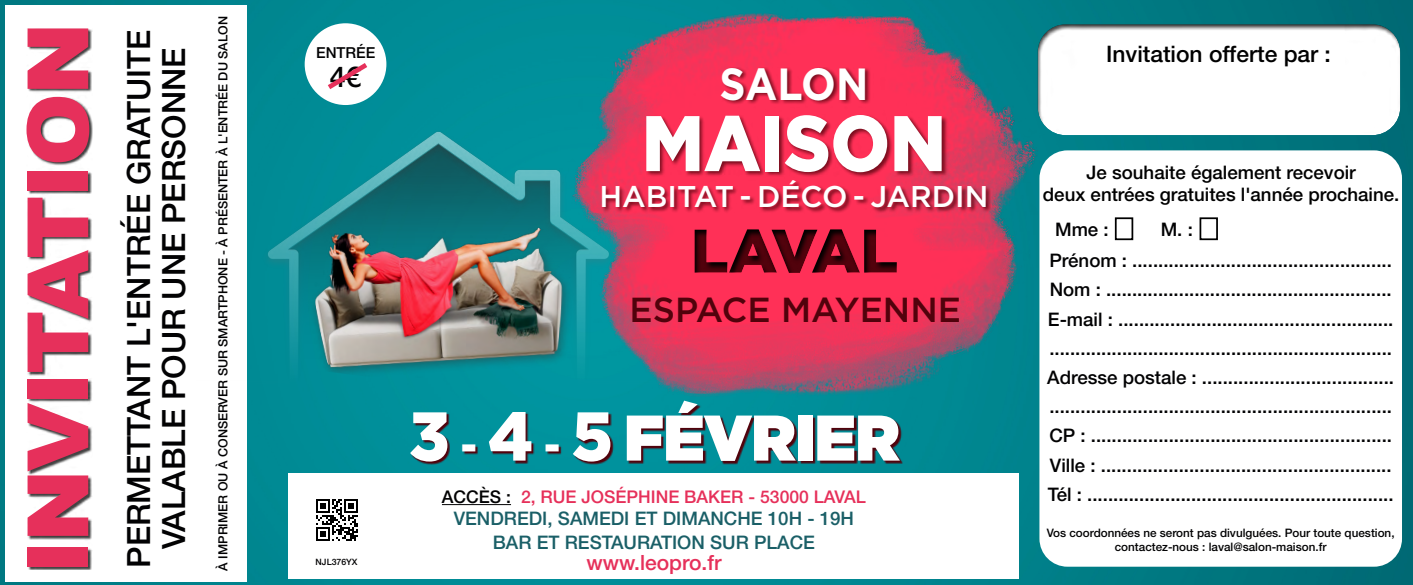
<style>
.page{position:relative;width:1413px;height:585px;background:#fff}
.page>*{position:absolute;margin:0;border:0;box-sizing:border-box;transform-origin:0 0}
.t1{font:900 84.7px "Arial";letter-spacing:-.03em;color:#e6305b;scale:1.04 1}
.t2{font:900 78.58px "Gotham";color:#fff;scale:.91 1}
.t3{font:900 64.4px "Gotham";color:#fff;scale:.95 1}
.t4{font:900 61.25px "Gotham";letter-spacing:-.05em;color:#51020c}
.t5{font:700 44.98px "Gotham";letter-spacing:-.01em;color:#fff;scale:.91 1}
.t6{font:500 34.65px "Gotham";color:#51020c}
.t7{font:500 32.02px "Helvetica Neue LT Std";color:#020203}
.t8{font:500 29.93px "Gotham";color:#fff}
.t9{font:500 28.7px "Helvetica Neue LT Std";color:#020203}
.t10{font:500 22.75px "Helvetica Neue LT Std";color:#000}
.t11{font:500 21px "Helvetica Neue LT Std";color:#e6305a}
.t12{font:500 18.72px "Helvetica Neue LT Std";color:#020203}
.t13{font:500 18.72px "Helvetica Neue LT Std";color:#000}
.t14{font:500 18.72px "Helvetica Neue LT Std";color:#1a5f67}
.t15{font:500 17.5px "Helvetica Neue LT Std";color:#e6305a}
.t16{font:500 15.22px "Helvetica Neue LT Std";color:#020203}
.t17{font:500 12.6px "Helvetica Neue LT Std";color:#020203}
.t18{font:500 11.72px/14px "Helvetica Neue LT Std";color:#020203;text-align:center}
.t19{font:500 8.75px "Helvetica Neue LT Std";color:#020203}
.s1{font-size:68.95px}
.s2{font-size:41.82px}
.s3{color:#020203}
</style>
<div class="page">
<img style="left:0;top:0;width:1412px;height:584px">
<div style="left:6px;top:5px;width:241px;height:576px;background:#fff"></div>
<div style="left:26px;top:28px;width:66px;height:542px;background:#000;opacity:.75"></div>
<div style="left:288px;top:472px;width:731px;height:106px;background:#fff"></div>
<div style="left:305px;top:23px;width:81px;height:82px;background:#fff;border-radius:50%"></div>
<svg style="left:328px;top:63px;width:40px;height:26px"></svg>
<img style="left:247px;top:117px;width:315px;height:304px">
<img style="left:301px;top:211px;width:261px;height:172px">
<img style="left:562px;top:0;width:482px;height:411px">
<svg style="left:411px;top:401px;width:491px;height:63px;background:#21545f"></svg>
<hr style="left:442px;top:504px;width:69px;height:1px;background:#020203">
<div style="left:1039px;top:150px;width:362px;height:416px;background:#fff;border-radius:28px"></div>
<div style="left:1114px;top:217px;width:19px;height:23px;border:2px solid #000"></div>
<div style="left:1199px;top:217px;width:18px;height:23px;border:2px solid #000"></div>
<div style="left:1021px;top:11px;width:391px;height:126px;background:#000;opacity:.75"></div>
<svg style="left:587px;top:215px;width:415px;height:70px;background:#de3658"></svg>
<div style="left:601px;top:67px;width:390px;height:146px;background:#51020c;opacity:.75"></div>
<svg style="left:316px;top:499px;width:41px;height:42px"></svg>
<p class="t1" style="left:-4px;top:574px;width:532px;rotate:-90deg">INVITATION</p>
<p class="t7" style="left:120px;top:567px;width:540px;rotate:-90deg">PERMETTANT L'ENTRÉE GRATUITE</p>
<p class="t7" style="left:155px;top:549px;width:503px;rotate:-90deg">VALABLE POUR UNE PERSONNE</p>
<p class="t17" style="left:215px;top:570px;width:555px;rotate:-90deg">À IMPRIMER OU À CONSERVER SUR SMARTPHONE - À PRÉSENTER À L'ENTRÉE DU SALON</p>
<p class="t16" style="left:316px;top:43px;width:61px">ENTRÉE</p>
<p class="t9" style="left:330px;top:60px;width:33px">4€</p>
<p class="t19" style="left:315px;top:557px;width:43px">NJL376YX</p>
<p class="t5" style="left:719px;top:58px;width:165px">SALON</p>
<p class="t2" style="left:642px;top:98px;width:336px">MAISON</p>
<p class="t8" style="left:599px;top:177px;width:390px">HABITAT - DÉCO - JARDIN</p>
<h3 class="t4" style="left:690px;top:215px;width:209px">LAVAL</h3>
<p class="t6" style="left:629px;top:286px;width:333px">ESPACE MAYENNE</p>
<p class="t3" style="left:409px;top:400px;width:518px"><span class="s1">3</span> <span class="s2">-</span> <span class="s1">4</span> <span class="s2">-</span> <span class="s1">5</span> FÉVRIER</p>
<p class="t15" style="left:442px;top:486px;width:425px"><span class="s3">ACCÈS :</span> 2, RUE JOSÉPHINE BAKER - 53000 LAVAL</p>
<p class="t14" style="left:454px;top:507px;width:402px">VENDREDI, SAMEDI ET DIMANCHE 10H - 19H</p>
<p class="t14" style="left:493px;top:530px;width:324px">BAR ET RESTAURATION SUR PLACE</p>
<p class="t11" style="left:586px;top:550px;width:137px">www.leopro.fr</p>
<p class="t10" style="left:1106px;top:40px;width:226px">Invitation offerte par :</p>
<p class="t13" style="left:1086px;top:161px;width:271px">Je souhaite également recevoir</p>
<p class="t13" style="left:1042px;top:183px;width:358px">deux entrées gratuites l'année prochaine.</p>
<p class="t12" style="left:1055px;top:218px;width:55px">Mme :</p>
<p class="t12" style="left:1160px;top:218px;width:34px">M. :</p>
<p class="t12" style="left:1049px;top:249px;width:344px">Prénom : ..................................................</p>
<p class="t12" style="left:1049px;top:278px;width:343px">Nom : .......................................................</p>
<p class="t12" style="left:1047px;top:307px;width:347px">E-mail : .....................................................</p>
<p class="t12" style="left:1049px;top:337px;width:344px">..................................................................</p>
<p class="t12" style="left:1047px;top:366px;width:348px">Adresse postale : .....................................</p>
<p class="t12" style="left:1049px;top:395px;width:344px">..................................................................</p>
<p class="t12" style="left:1049px;top:424px;width:344px">CP : ..........................................................</p>
<p class="t12" style="left:1049px;top:453px;width:343px">Ville : ........................................................</p>
<p class="t12" style="left:1047px;top:482px;width:347px">Tél : ...........................................................</p>
<p class="t18" style="left:1046px;top:525px;width:349px">Vos coordonnées ne seront pas divulguées. Pour toute question, contactez-nous : laval@salon-maison.fr</p>
</div>
